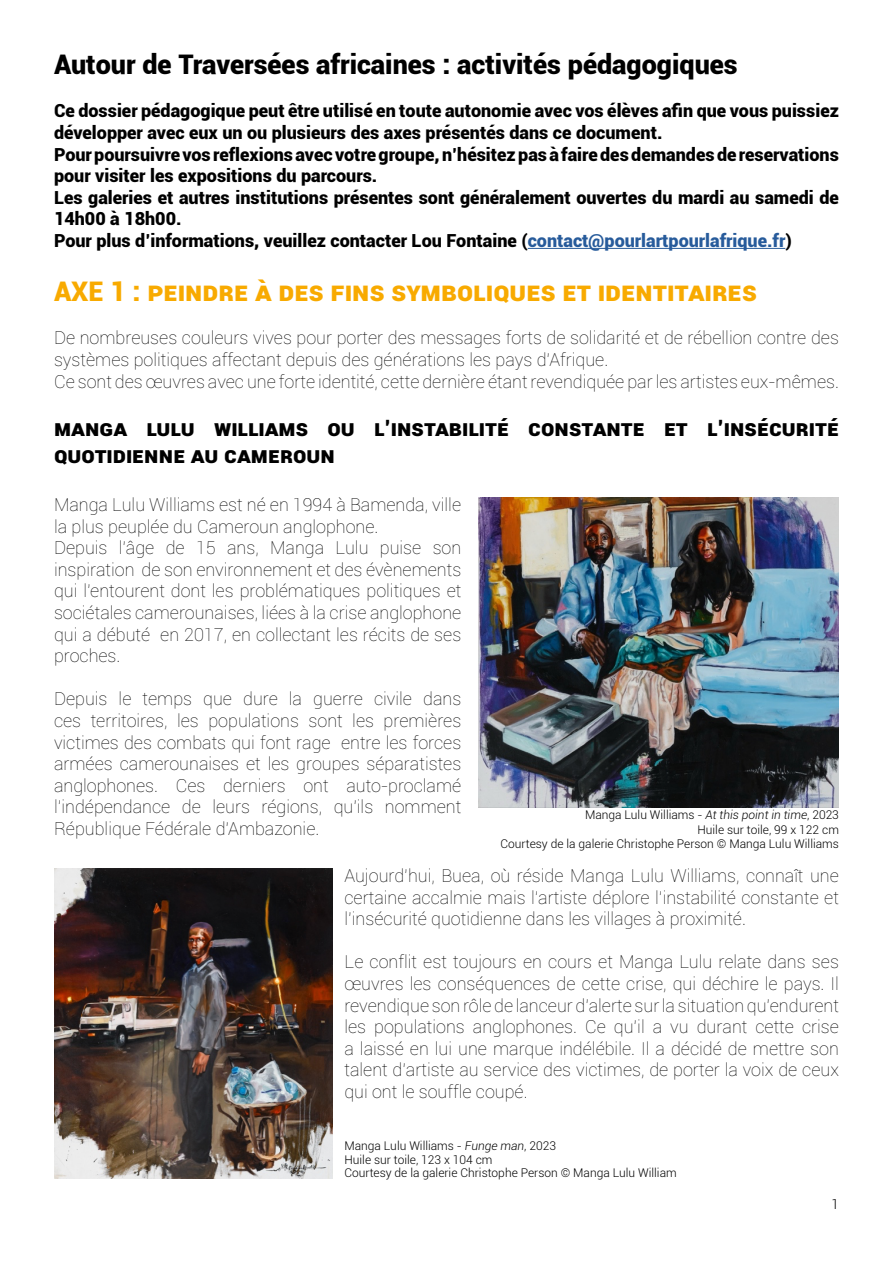
<style>
.page{position:relative;width:893px;height:1263px;background:#fff}
.page>*{position:absolute;margin:0;border:0;box-sizing:border-box;transform-origin:0 0}
.t1{font:900 27px "Roboto";color:#000}
.t2{font:900 27px "Roboto";color:#f8aa00}
.t3{font:900 22.5px/27px "Roboto";color:#000}
.t4{font:100 18px/21.6px "Roboto";color:#000;text-align:justify}
.t5{font:900 18px/21.6px "Roboto";color:#000}
.t6{font:300 13.5px "Roboto";color:#000}
.t7{font:300 12px/14.4px "Roboto";color:#000;text-align:right}
.s1{color:#275b9b}
.s2{font-style:italic}
</style>
<div class="page">
<hr style="left:528px;top:248px;width:257px;height:1px;background:#275b9b">
<img style="left:478px;top:497px;width:361px;height:310px">
<img style="left:54px;top:868px;width:278px;height:310px">
<h1 class="t1" style="left:54px;top:46px;width:685px">Autour de Traversées africaines : activités pédagogiques</h1>
<p class="t5" style="left:54px;top:100px;width:786px">Ce dossier pédagogique peut être utilisé en toute autonomie avec vos élèves afin que vous puissiez développer avec eux un ou plusieurs des axes présentés dans ce document.<br>Pour poursuivre vos reflexions avec votre groupe, n’hésitez pas à faire des demandes de reservations pour visiter les expositions du parcours.<br>Les galeries et autres institutions présentes sont généralement ouvertes du mardi au samedi de 14h00 à 18h00.<br>Pour plus d’informations, veuillez contacter Lou Fontaine (<span class="s1">contact@pourlartpourlafrique.fr</span>)</p>
<h1 class="t2" style="left:54px;top:272px;width:704px">AXE 1 : Peindre à des fins symboliques et identitaires</h1>
<p class="t4" style="left:54px;top:326px;width:786px;text-align:left">De nombreuses couleurs vives pour porter des messages forts de solidarité et de rébellion contre des systèmes politiques affectant depuis des générations les pays d’Afrique.<br>Ce sont des œuvres avec une forte identité, cette dernière étant revendiquée par les artistes eux-mêmes.</p>
<p class="t3" style="left:54px;top:414px;width:786px">Manga Lulu Williams ou l’instabilité constante et l’insécurité quotidienne au Cameroun</p>
<p class="t4" style="left:54px;top:493px;width:409px;text-align:left">Manga Lulu Williams est né en 1994 à Bamenda, ville la plus peuplée du Cameroun anglophone.<br>Depuis l’âge de 15 ans, Manga Lulu puise son inspiration de son environnement et des évènements qui l’entourent dont les problématiques politiques et sociétales camerounaises, liées à la crise anglophone qui a débuté en 2017, en collectant les récits de ses proches.</p>
<p class="t4" style="left:54px;top:688px;width:409px">Depuis le temps que dure la guerre civile dans ces territoires, les populations sont les premières victimes des combats qui font rage entre les forces armées camerounaises et les groupes séparatistes anglophones. Ces derniers ont auto-proclamé l’indépendance de leurs régions, qu'ils nomment République Fédérale d'Ambazonie.</p>
<p class="t4" style="left:344px;top:864px;width:496px">Aujourd’hui, Buea, où réside Manga Lulu Williams, connaît une certaine accalmie mais l’artiste déplore l’instabilité constante et l’insécurité quotidienne dans les villages à proximité.</p>
<p class="t4" style="left:344px;top:950px;width:496px">Le conflit est toujours en cours et Manga Lulu relate dans ses œuvres les conséquences de cette crise, qui déchire le pays. Il revendique son rôle de lanceur d’alerte sur la situation qu’endurent les populations anglophones. Ce qu’il a vu durant cette crise a laissé en lui une marque indélébile. Il a décidé de mettre son talent d’artiste au service des victimes, de porter la voix de ceux qui ont le souffle coupé.</p>
<p class="t7" style="left:501px;top:807px;width:340px">Manga Lulu Williams - <span class="s2">At this point in time</span>, 2023<br>Huile sur toile, 99 x 122 cm<br>Courtesy de la galerie Christophe Person © Manga Lulu Williams</p>
<p class="t7" style="left:344px;top:1139px;width:334px;line-height:13.5px;text-align:left">Manga Lulu Williams - <span class="s2">Funge man</span>, 2023<br>Huile sur toile, 123 x 104 cm<br>Courtesy de la galerie Christophe Person © Manga Lulu William</p>
<p class="t6" style="left:831px;top:1195px;width:9px">1</p>
</div>
